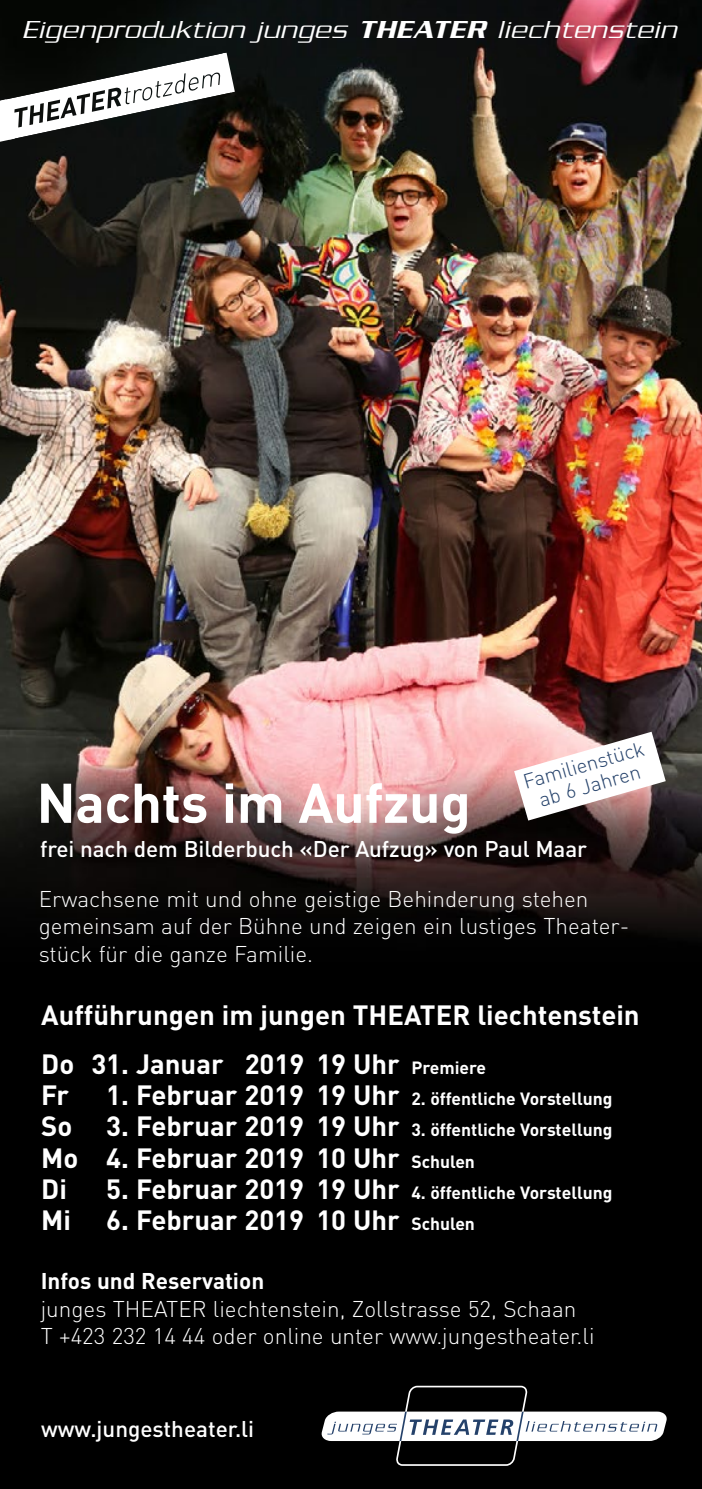
<style>
.page{position:relative;width:702px;height:1489px;background:#fff}
.page>*{position:absolute;margin:0;border:0;box-sizing:border-box;transform-origin:0 0}
.t1{font:700 55px "DIN";letter-spacing:-.005em;color:#fff}
.t2{font:700 27.5px/48.8px "DIN";color:#fff}
.t3{font:italic 300 26.5px "Serpentine";letter-spacing:.045em;color:#fff}
.t4{font:300 22.5px/27.5px "DIN";color:#fff}
.t5{font:500 22.5px "DIN";letter-spacing:-.005em;color:#fff}
.t6{font:700 22.5px "DIN";color:#fff}
.t7{font:300 20.5px/21px "DIN";color:#24416a;text-align:center}
.t8{font:700 17.5px/31.2px "DIN";color:#fff;text-align:right}
.s1{font-weight:500}
.s2{font-size:17.5px}
.s3{font-size:27.5px}
</style>
<div class="page">
<img style="left:0;top:0;width:702px;height:1488px">
<svg style="left:321px;top:1385px;width:345px;height:80px"></svg>
<svg style="left:514px;top:731px;width:151px;height:89px"></svg>
<svg style="left:0;top:53px;width:235px;height:89px"></svg>
<p class="t3" style="left:22px;top:15px;width:655px">Eigenproduktion junges <span class="s1">THEATER</span> liechtenstein</p>
<h1 class="t1" style="left:37px;top:767px;width:436px">Nachts im Aufzug</h1>
<p class="t7" style="left:521px;top:771px;width:126px;rotate:-16deg">Familienstück ab 6 Jahren</p>
<p class="t5" style="left:40px;top:835px;width:548px">frei nach dem Bilderbuch «Der Aufzug» von Paul Maar</p>
<p class="t4" style="left:39px;top:884px;width:592px">Erwachsene mit und ohne geistige Behinderung stehen gemeinsam auf der Bühne und zeigen ein lustiges Theater&shy;stück für die ganze Familie.</p>
<p class="t2" style="left:41px;top:989px;width:600px">Aufführungen im jungen THEATER liechtenstein<br>Do 31. Januar 2019  19 Uhr <span class="s2">Premiere</span></p>
<p class="t2" style="left:41px;top:1069px;width:29px">Fr</p>
<p class="t8" style="left:41px;top:1082px;width:573px"><span class="s3">1. Februar 2019  19 Uhr</span> 2. öffentliche Vorstellung<br><span class="s3">So 3. Februar 2019  19 Uhr</span> 3. öffentliche Vorstellung</p>
<p class="t2" style="left:41px;top:1140px;width:435px;line-height:31.2px">Mo 4. Februar 2019  10 Uhr <span class="s2">Schulen<br></span>Di</p>
<p class="t8" style="left:106px;top:1176px;width:507px"><span class="s3">5. Februar 2019  19 Uhr</span> 4. öffentliche Vorstellung</p>
<p class="t2" style="left:41px;top:1194px;width:31px">Mi</p>
<p class="t2" style="left:106px;top:1194px;width:370px">6. Februar 2019  10 Uhr <span class="s2">Schulen</span></p>
<p class="t6" style="left:41px;top:1266px;width:225px">Infos und Reservation</p>
<p class="t4" style="left:41px;top:1294px;width:555px">junges THEATER liechtenstein, Zollstrasse 52, Schaan<br>T +423 232 14 44 oder online unter www.jungestheater.li</p>
<p class="t5" style="left:41px;top:1414px;width:214px">www.jungestheater.li</p>
</div>
